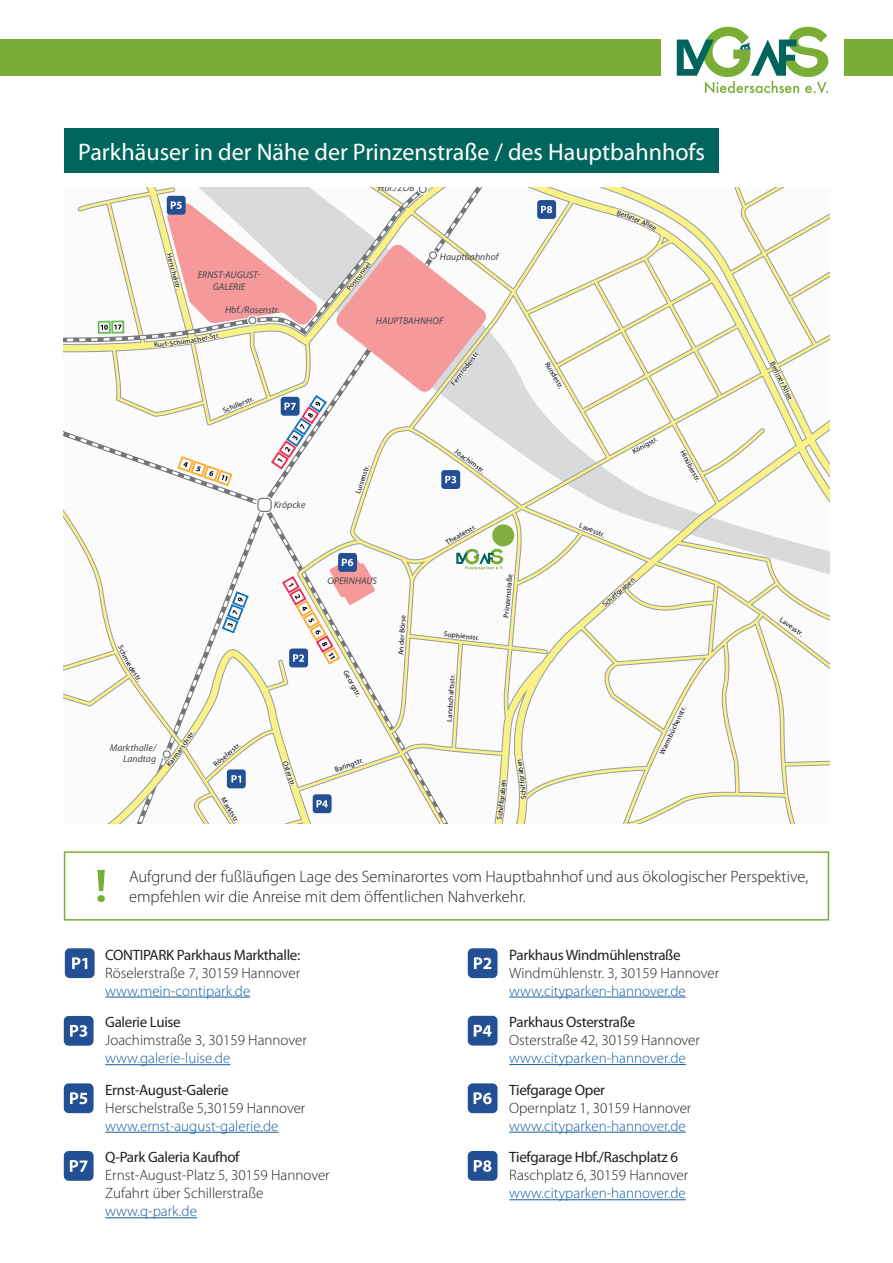
<style>
.page{position:relative;width:893px;height:1263px;background:#fff}
.page>*{position:absolute;margin:0;border:0;box-sizing:border-box;transform-origin:0 0}
.t1{font:24px "Myriad Pro";color:#fff}
.t2{font:300 16.5px/19.8px "Myriad Pro";color:#231f20}
.t3{font:300 15px/18px "Myriad Pro";color:#231f20}
.t4{font:300 15px "Myriad Pro";color:#175d9e}
.t5{font:15px "Myriad Pro";letter-spacing:-.02em;color:#231f20}
.t6{font:italic 9.75px/11.7px "Myriad Pro";letter-spacing:.005em;color:#45474a;text-align:center}
.t7{font:7.35px "Myriad Pro";color:#000}
</style>
<div class="page">
<svg style="left:677px;top:27px;width:151px;height:67px"></svg>
<div style="left:0;top:40px;width:661px;height:36px;background:#79ad36"></div>
<div style="left:844px;top:40px;width:49px;height:36px;background:#79ad36"></div>
<svg style="left:427px;top:188px;width:402px;height:636px"></svg>
<svg style="left:102px;top:188px;width:325px;height:13px"></svg>
<svg style="left:417px;top:188px;width:11px;height:6px"></svg>
<svg style="left:602px;top:577px;width:34px;height:31px"></svg>
<svg style="left:770px;top:361px;width:22px;height:40px"></svg>
<div style="left:492px;top:524px;width:22px;height:22px;background:#80af40;border-radius:50%"></div>
<svg style="left:579px;top:522px;width:25px;height:16px"></svg>
<svg style="left:779px;top:617px;width:24px;height:19px"></svg>
<svg style="left:544px;top:361px;width:19px;height:28px"></svg>
<svg style="left:631px;top:436px;width:27px;height:19px"></svg>
<svg style="left:680px;top:449px;width:20px;height:34px"></svg>
<div style="left:537px;top:200px;width:19px;height:19px;background:#235094;border-radius:3px"></div>
<svg style="left:541px;top:206px;width:11px;height:7px"></svg>
<div style="left:167px;top:196px;width:19px;height:19px;background:#235094;border-radius:3px"></div>
<div style="left:64px;top:129px;width:655px;height:44px;background:#00665d"></div>
<div style="left:65px;top:948px;width:30px;height:30px;background:#234f94;border-radius:5px"></div>
<svg style="left:72px;top:957px;width:15px;height:12px"></svg>
<hr style="left:105px;top:997px;width:145px;height:1px;background:#175d9e">
<div style="left:468px;top:948px;width:29px;height:30px;background:#234f94;border-radius:5px"></div>
<svg style="left:474px;top:957px;width:17px;height:12px"></svg>
<hr style="left:509px;top:997px;width:177px;height:1px;background:#175d9e">
<div style="left:64px;top:1016px;width:30px;height:30px;background:#234f94;border-radius:5px"></div>
<svg style="left:70px;top:1025px;width:17px;height:12px"></svg>
<hr style="left:105px;top:1064px;width:125px;height:1px;background:#175d9e">
<div style="left:468px;top:1016px;width:29px;height:29px;background:#234f94;border-radius:5px"></div>
<svg style="left:474px;top:1025px;width:17px;height:11px"></svg>
<hr style="left:509px;top:1064px;width:177px;height:1px;background:#175d9e">
<div style="left:468px;top:1083px;width:29px;height:30px;background:#234f94;border-radius:5px"></div>
<svg style="left:474px;top:1092px;width:18px;height:12px"></svg>
<hr style="left:509px;top:1132px;width:177px;height:1px;background:#175d9e">
<hr style="left:509px;top:1199px;width:177px;height:1px;background:#175d9e">
<div style="left:468px;top:1151px;width:29px;height:30px;background:#234f94;border-radius:5px"></div>
<svg style="left:474px;top:1160px;width:17px;height:12px"></svg>
<div style="left:64px;top:1151px;width:30px;height:30px;background:#234f94;border-radius:5px"></div>
<svg style="left:70px;top:1160px;width:17px;height:12px"></svg>
<hr style="left:105px;top:1217px;width:92px;height:1px;background:#175d9e">
<hr style="left:105px;top:1132px;width:174px;height:1px;background:#175d9e">
<div style="left:64px;top:1083px;width:30px;height:30px;background:#234f94;border-radius:5px"></div>
<svg style="left:70px;top:1092px;width:17px;height:12px"></svg>
<div style="left:64px;top:851px;width:765px;height:69px;border:2px solid #79ad36"></div>
<svg style="left:97px;top:870px;width:8px;height:21px"></svg>
<div style="left:97px;top:895px;width:8px;height:7px;background:#79ad36;border-radius:50%"></div>
<svg style="left:517px;top:754px;width:10px;height:46px"></svg>
<svg style="left:616px;top:210px;width:40px;height:21px"></svg>
<svg style="left:64px;top:201px;width:442px;height:623px"></svg>
<svg style="left:658px;top:705px;width:28px;height:49px"></svg>
<h1 class="t1" style="left:78px;top:137px;width:628px">Parkhäuser in der Nähe der Prinzenstraße / des Hauptbahnhofs</h1>
<h3 class="t6" style="left:378px;top:182px;width:38px">Hbf./ZOB</h3>
<p class="t7" style="left:174px;top:253px;width:38px;rotate:75deg">Herschelstr.</p>
<p class="t7" style="left:139px;top:670px;width:11px;rotate:56deg">str.</p>
<h3 class="t6" style="left:110px;top:741px;width:48px;text-align:right">Markthalle/<br>Landtag</h3>
<h3 class="t6" style="left:198px;top:269px;width:64px">ERNST-AUGUST-<br>GALERIE</h3>
<h3 class="t6" style="left:225px;top:304px;width:56px">Hbf./Rosenstr.</h3>
<p class="t7" style="left:204px;top:333px;width:16px;rotate:-11deg">r-Str.</p>
<p class="t7" style="left:222px;top:406px;width:34px;rotate:-22deg">Schillerstr.</p>
<h3 class="t6" style="left:274px;top:499px;width:33px">Kröpcke</h3>
<p class="t7" style="left:345px;top:287px;width:36px;rotate:-51deg">Posttunnel</p>
<h3 class="t6" style="left:440px;top:250px;width:60px">Hauptbahnhof</h3>
<h3 class="t6" style="left:376px;top:314px;width:69px">HAUPTBAHNHOF</h3>
<p class="t7" style="left:353px;top:492px;width:31px;rotate:-71deg">Luisenstr.</p>
<h3 class="t6" style="left:328px;top:574px;width:51px">OPERNHAUS</h3>
<p class="t7" style="left:349px;top:669px;width:30px;rotate:60deg">Georgstr.</p>
<p class="t7" style="left:396px;top:655px;width:41px;rotate:-86deg">An der Börse</p>
<p class="t7" style="left:449px;top:381px;width:42px;rotate:-52deg">Fernroderstr.</p>
<p class="t7" style="left:458px;top:447px;width:37px;rotate:36deg">Joachimstr.</p>
<p class="t7" style="left:444px;top:539px;width:35px;rotate:-29deg">Theaterstr.</p>
<p class="t7" style="left:444px;top:629px;width:37px;rotate:6deg">Sophienstr.</p>
<p class="t7" style="left:445px;top:721px;width:49px;rotate:-86deg">Landschaftsstr.</p>
<p class="t7" style="left:502px;top:617px;width:45px;rotate:-85deg">Prinzenstraße</p>
<p class="t7" style="left:212px;top:762px;width:34px;rotate:-41deg">Röselerstr.</p>
<p class="t7" style="left:227px;top:796px;width:29px;rotate:58deg">Marktstr.</p>
<p class="t7" style="left:334px;top:765px;width:31px;rotate:-19deg">Baringstr.</p>
<p class="t7" style="left:290px;top:759px;width:18px;rotate:72deg">Oster</p>
<p class="t7" style="left:295px;top:775px;width:11px;rotate:71deg">str.</p>
<p class="t7" style="left:518px;top:787px;width:21px;rotate:-98deg">f grab</p>
<p class="t7" style="left:495px;top:819px;width:19px;rotate:-83deg">Schiff</p>
<p class="t7" style="left:551px;top:360px;width:31px;rotate:60deg">Rundestr.</p>
<p class="t7" style="left:631px;top:448px;width:29px;rotate:-29deg">Königstr.</p>
<p class="t7" style="left:582px;top:521px;width:28px;rotate:23deg">Lavesstr.</p>
<p class="t7" style="left:600px;top:602px;width:42px;rotate:-41deg">Schiffgraben</p>
<p class="t7" style="left:686px;top:448px;width:36px;rotate:62deg">Hinüberstr.</p>
<p class="t7" style="left:671px;top:724px;width:19px;rotate:-65deg">henst</p>
<p class="t7" style="left:657px;top:752px;width:32px;rotate:-64deg">Warmbüc</p>
<p class="t7" style="left:777px;top:360px;width:43px;rotate:64deg">Berliner Allee</p>
<p class="t7" style="left:783px;top:615px;width:28px;rotate:34deg">Lavesstr.</p>
<h2 class="t2" style="left:129px;top:867px;width:681px">Aufgrund der fußläufigen Lage des Seminarortes vom Hauptbahnhof und aus ökologischer Perspektive, empfehlen wir die Anreise mit dem öffentlichen Nahverkehr.</h2>
<h3 class="t5" style="left:105px;top:945px;width:196px">CONTIPARK Parkhaus Markthalle:</h3>
<h3 class="t3" style="left:105px;top:963px;width:196px">Röselerstraße 7, 30159 Hannover</h3>
<h3 class="t4" style="left:105px;top:981px;width:147px">www.mein-contipark.de</h3>
<h3 class="t5" style="left:105px;top:1013px;width:77px">Galerie Luise</h3>
<h3 class="t3" style="left:105px;top:1031px;width:203px">Joachimstraße 3, 30159 Hannover</h3>
<h3 class="t4" style="left:105px;top:1049px;width:127px">www.galerie-luise.de</h3>
<h3 class="t5" style="left:105px;top:1080px;width:125px">Ernst-August-Galerie</h3>
<h3 class="t3" style="left:105px;top:1098px;width:202px">Herschelstraße 5,30159 Hannover</h3>
<h3 class="t4" style="left:105px;top:1117px;width:175px">www.ernst-august-galerie.de</h3>
<h3 class="t5" style="left:105px;top:1148px;width:136px">Q-Park Galeria Kaufhof</h3>
<h3 class="t3" style="left:105px;top:1166px;width:226px">Ernst-August-Platz 5, 30159 Hannover<br>Zufahrt über Schillerstraße</h3>
<h3 class="t4" style="left:105px;top:1202px;width:93px">www.q-park.de</h3>
<h3 class="t5" style="left:509px;top:945px;width:173px">Parkhaus Windmühlenstraße</h3>
<h3 class="t3" style="left:509px;top:963px;width:211px">Windmühlenstr. 3, 30159 Hannover</h3>
<h3 class="t4" style="left:509px;top:981px;width:178px">www.cityparken-hannover.de</h3>
<h3 class="t5" style="left:509px;top:1013px;width:128px">Parkhaus Osterstraße</h3>
<h3 class="t3" style="left:509px;top:1031px;width:192px">Osterstraße 42, 30159 Hannover</h3>
<h3 class="t4" style="left:509px;top:1049px;width:178px">www.cityparken-hannover.de</h3>
<h3 class="t5" style="left:509px;top:1080px;width:97px">Tiefgarage Oper</h3>
<h3 class="t3" style="left:509px;top:1098px;width:184px">Opernplatz 1, 30159 Hannover</h3>
<h3 class="t4" style="left:509px;top:1116px;width:178px">www.cityparken-hannover.de</h3>
<h3 class="t5" style="left:509px;top:1148px;width:170px">Tiefgarage Hbf./Raschplatz 6</h3>
<h3 class="t3" style="left:509px;top:1166px;width:180px">Raschplatz 6, 30159 Hannover</h3>
<h3 class="t4" style="left:509px;top:1184px;width:178px">www.cityparken-hannover.de</h3>
</div>
